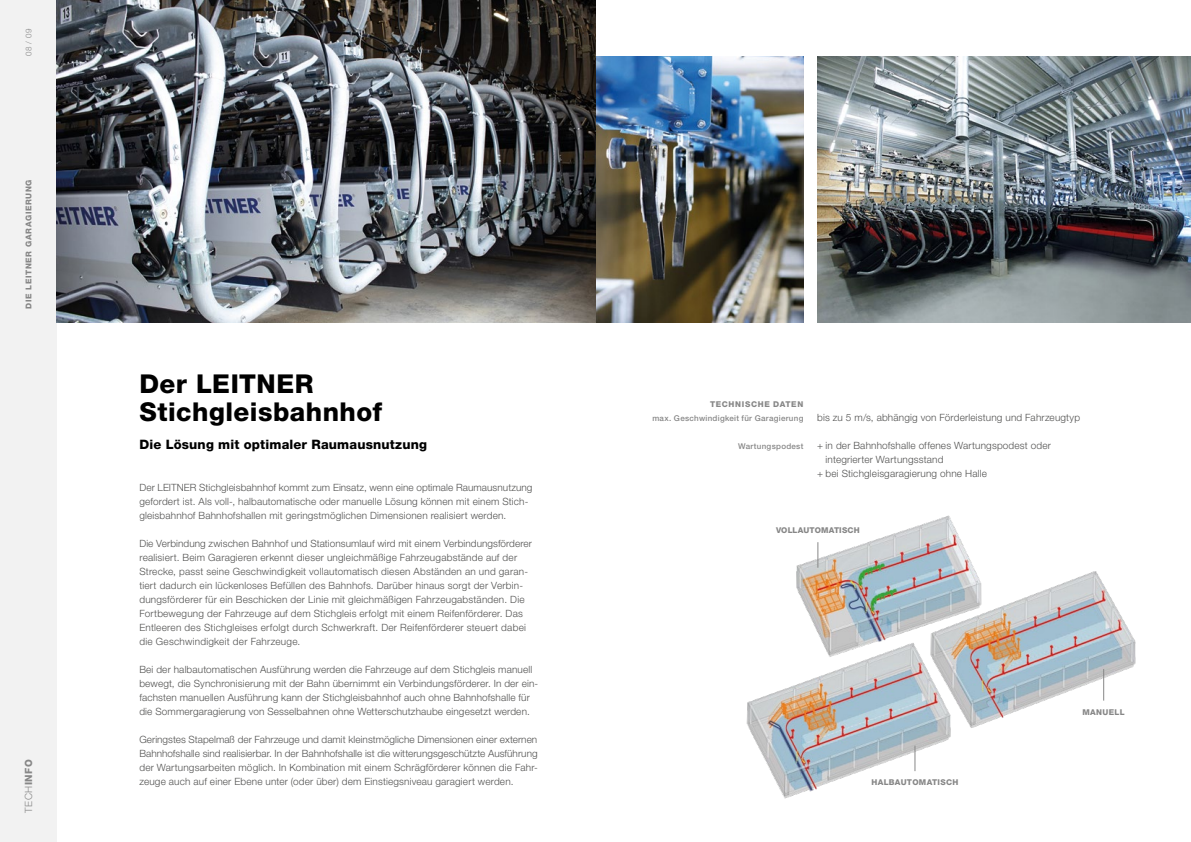
<style>
.page{position:relative;width:1191px;height:842px;background:#fff}
.page>*{position:absolute;margin:0;border:0;box-sizing:border-box;transform-origin:0 0}
.t1{font:800 26px/28px "Helvetica Neue LT";letter-spacing:.02em;color:#000}
.t2{font:800 13px "Helvetica Neue LT";letter-spacing:.01em;color:#000}
.t3{font:300 10px/14px "Helvetica Neue LT";letter-spacing:.015em;color:#525251}
.t4{font:300 10px "Helvetica Neue LT";color:#878787}
.t5{font:500 8px "Helvetica Neue LT";letter-spacing:.035em;color:#878787}
.t6{font:800 8px "Helvetica Neue LT";letter-spacing:.085em;color:#878787}
.t7{font:800 8px "Helvetica Neue LT";letter-spacing:.045em;color:#878787}
.t8{font:800 8px "Helvetica Neue LT";letter-spacing:.015em;color:#878787}
.t9{font:300 8px "Helvetica Neue LT";color:#878787}
.s1{font-weight:800}
</style>
<div class="page">
<div style="left:0;top:0;width:57px;height:842px;background:#f2f2f2"></div>
<img style="left:817px;top:57px;width:374px;height:266px">
<img style="left:595px;top:57px;width:208px;height:266px">
<img style="left:57px;top:0;width:538px;height:323px">
<img style="left:796px;top:515px;width:174px;height:113px">
<img style="left:746px;top:628px;width:196px;height:171px">
<img style="left:865px;top:559px;width:271px;height:183px">
<svg style="left:817px;top:542px;width:1px;height:26px"></svg>
<svg style="left:914px;top:746px;width:1px;height:25px"></svg>
<hr style="left:1103px;top:669px;width:1px;height:32px;background:#878787">
<p class="t9" style="left:24px;top:56px;width:30px;rotate:-90deg">08 / 09</p>
<p class="t6" style="left:24px;top:309px;width:131px;rotate:-90deg">DIE LEITNER GARAGIERUNG</p>
<p class="t4" style="left:23px;top:813px;width:55px;rotate:-90deg">TECH<span class="s1">INFO</span></p>
<h1 class="t1" style="left:139px;top:369px;width:244px">Der LEITNER<br>Stichgleisbahnhof</h1>
<h2 class="t2" style="left:139px;top:436px;width:289px">Die Lösung mit optimaler Raumausnutzung</h2>
<p class="t3" style="left:139px;top:480px;width:394px">Der LEITNER Stichgleisbahnhof kommt zum Einsatz, wenn eine optimale Raumausnutzung gefordert ist. Als voll-, halbautomatische oder manuelle Lösung können mit einem Stich&shy;gleisbahnhof Bahnhofshallen mit geringstmöglichen Dimensionen realisiert werden.</p>
<p class="t3" style="left:139px;top:536px;width:394px">Die Verbindung zwischen Bahnhof und Stationsumlauf wird mit einem Verbindungsförderer realisiert. Beim Garagieren erkennt dieser ungleichmäßige Fahrzeugabstände auf der Strecke, passt seine Geschwindigkeit vollautomatisch diesen Abständen an und garan&shy;tiert dadurch ein lückenloses Befüllen des Bahnhofs. Darüber hinaus sorgt der Verbin&shy;dungsförderer für ein Beschicken der Linie mit gleichmäßigen Fahrzeugabständen. Die Fortbewegung der Fahrzeuge auf dem Stichgleis erfolgt mit einem Reifenförderer. Das Entleeren des Stichgleises erfolgt durch Schwerkraft. Der Reifenförderer steuert dabei die Geschwindigkeit der Fahrzeuge.</p>
<p class="t3" style="left:139px;top:662px;width:400px">Bei der halbautomatischen Ausführung werden die Fahrzeuge auf dem Stichgleis manuell bewegt, die Synchronisierung mit der Bahn übernimmt ein Verbindungsförderer. In der ein&shy;fachsten manuellen Ausführung kann der Stichgleisbahnhof auch ohne Bahnhofshalle für die Sommergaragierung von Sesselbahnen ohne Wetterschutzhaube eingesetzt werden.</p>
<p class="t3" style="left:139px;top:732px;width:400px;text-align:justify">Geringstes Stapelmaß der Fahrzeuge und damit kleinstmögliche Dimensionen einer externen Bahnhofshalle sind realisierbar. In der Bahnhofshalle ist die witterungsgeschützte Ausführung der Wartungsarbeiten möglich. In Kombination mit einem Schrägförderer können die Fahr&shy;zeuge auch auf einer Ebene unter (oder über) dem Einstiegsniveau garagiert werden.</p>
<p class="t6" style="left:710px;top:399px;width:95px">TECHNISCHE DATEN</p>
<p class="t5" style="left:652px;top:413px;width:153px">max. Geschwindigkeit für Garagierung</p>
<p class="t5" style="left:738px;top:441px;width:67px">Wartungspodest</p>
<p class="t3" style="left:817px;top:410px;width:264px">bis zu 5 m/s, abhängig von Förderleistung und Fahrzeugtyp</p>
<p class="t3" style="left:817px;top:438px;width:235px">+ in der Bahnhofshalle offenes Wartungspodest oder</p>
<p class="t3" style="left:825px;top:452px;width:119px">integrierter Wartungsstand</p>
<p class="t3" style="left:817px;top:466px;width:171px">+ bei Stichgleisgaragierung ohne Halle</p>
<p class="t8" style="left:776px;top:525px;width:85px">VOLLAUTOMATISCH</p>
<p class="t7" style="left:871px;top:777px;width:88px">HALBAUTOMATISCH</p>
<p class="t7" style="left:1082px;top:707px;width:44px">MANUELL</p>
</div>
